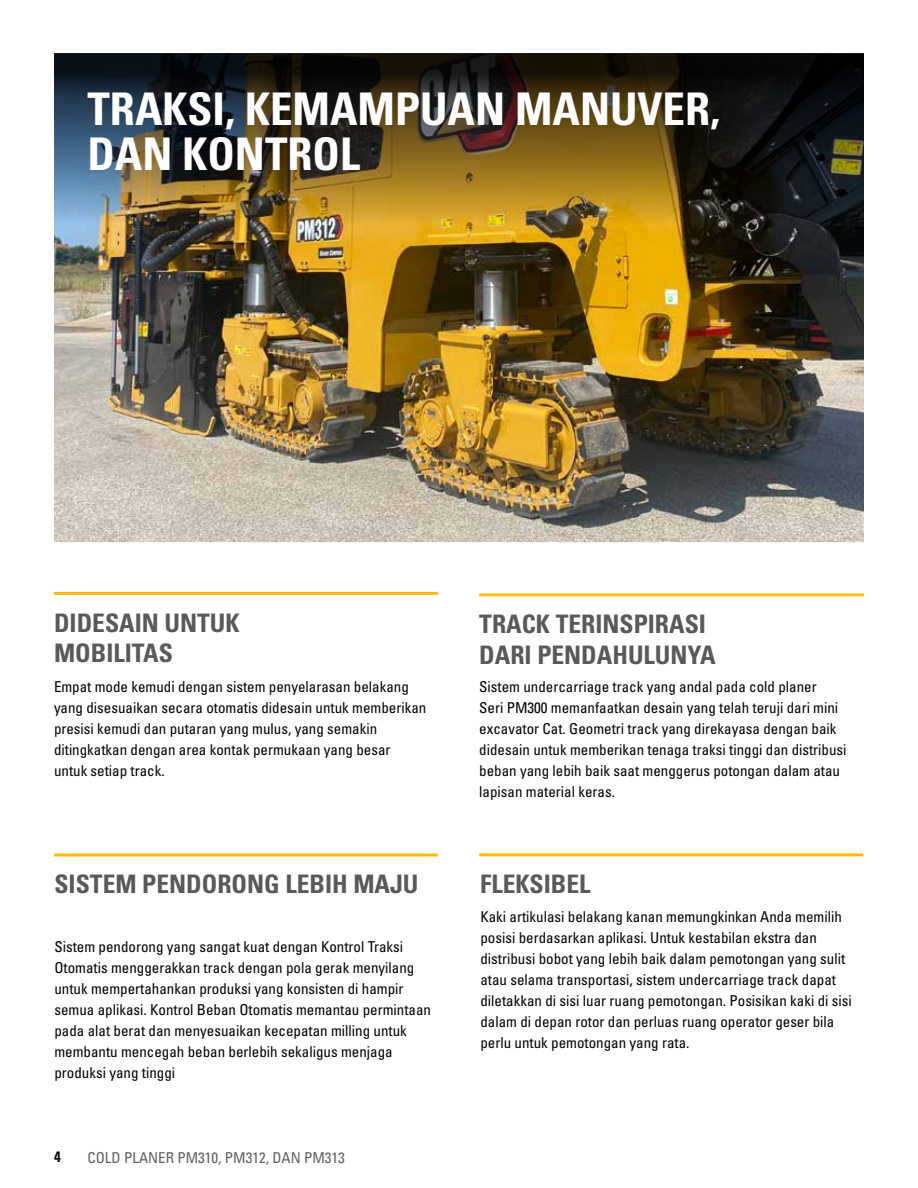
<style>
.page{position:relative;width:918px;height:1188px;background:#fff}
.page>*{position:absolute;margin:0;border:0;box-sizing:border-box;transform-origin:0 0}
.t1{font:700 condensed 45px/45px "Univers LT Std";color:#fff}
.t2{font:700 condensed 25.5px/30.6px "Univers LT Std";color:#58595b}
.t3{font:condensed 15px/21px "Univers LT Std";color:#000}
.t4{font:condensed 15px "Univers LT Std";color:#5e6263}
.t5{font:700 condensed 15px "Univers LT Std";color:#000}
</style>
<div class="page">
<img style="left:54px;top:486px;width:810px;height:56px">
<img style="left:54px;top:53px;width:810px;height:433px">
<hr style="left:54px;top:592px;width:384px;height:3px;background:#fdba12">
<hr style="left:479px;top:593px;width:385px;height:3px;background:#fdba12">
<hr style="left:54px;top:854px;width:384px;height:3px;background:#fdba12">
<hr style="left:479px;top:853px;width:384px;height:3px;background:#fdba12">
<h1 class="t1" style="left:87px;top:87px;width:634px">TRAKSI, KEMAMPUAN MANUVER,<br>DAN KONTROL</h1>
<h2 class="t2" style="left:54px;top:607px;width:187px">DIDESAIN UNTUK<br>MOBILITAS</h2>
<p class="t3" style="left:54px;top:676px;width:374px">Empat mode kemudi dengan sistem penyelarasan belakang yang disesuaikan secara otomatis didesain untuk memberikan presisi kemudi dan putaran yang mulus, yang semakin ditingkatkan dengan area kontak permukaan yang besar untuk setiap track.</p>
<h2 class="t2" style="left:479px;top:609px;width:238px">TRACK TERINSPIRASI<br>DARI PENDAHULUNYA</h2>
<p class="t3" style="left:479px;top:676px;width:369px">Sistem undercarriage track yang andal pada cold planer<br>Seri PM300 memanfaatkan desain yang telah teruji dari mini excavator Cat. Geometri track yang direkayasa dengan baik didesain untuk memberikan tenaga traksi tinggi dan distribusi beban yang lebih baik saat menggerus potongan dalam atau lapisan material keras.</p>
<h2 class="t2" style="left:54px;top:869px;width:366px">SISTEM PENDORONG LEBIH MAJU</h2>
<h2 class="t2" style="left:480px;top:869px;width:112px">FLEKSIBEL</h2>
<p class="t3" style="left:54px;top:936px;width:378px">Sistem pendorong yang sangat kuat dengan Kontrol Traksi Otomatis menggerakkan track dengan pola gerak menyilang untuk mempertahankan produksi yang konsisten di hampir semua aplikasi. Kontrol Beban Otomatis memantau permintaan pada alat berat dan menyesuaikan kecepatan milling untuk membantu mencegah beban berlebih sekaligus menjaga produksi yang tinggi</p>
<p class="t5" style="left:54px;top:1147px;width:8px">4</p>
<p class="t4" style="left:87px;top:1148px;width:259px">COLD PLANER PM310, PM312, DAN PM313</p>
<p class="t3" style="left:480px;top:906px;width:373px">Kaki artikulasi belakang kanan memungkinkan Anda memilih posisi berdasarkan aplikasi. Untuk kestabilan ekstra dan distribusi bobot yang lebih baik dalam pemotongan yang sulit atau selama transportasi, sistem undercarriage track dapat diletakkan di sisi luar ruang pemotongan. Posisikan kaki di sisi dalam di depan rotor dan perluas ruang operator geser bila perlu untuk pemotongan yang rata.</p>
</div>
